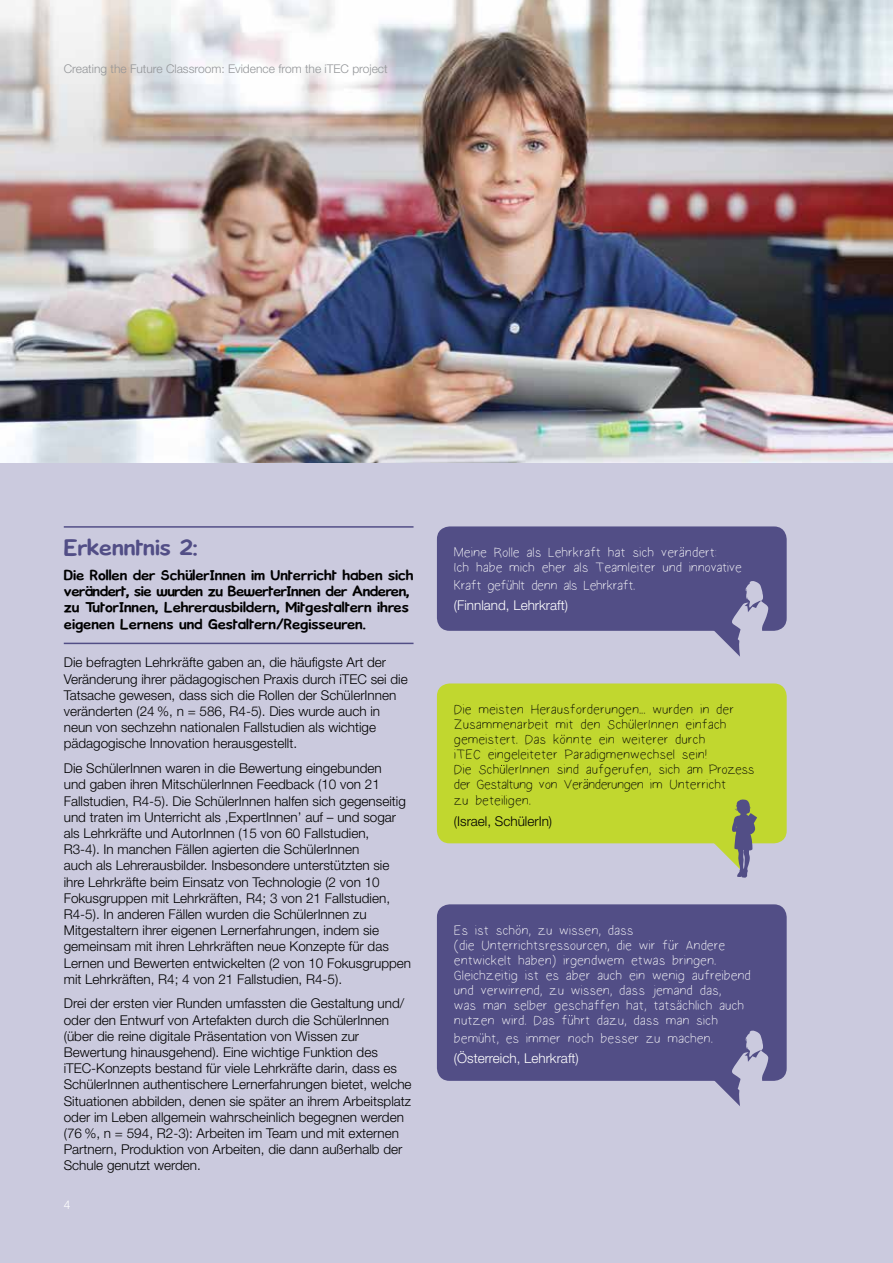
<style>
.page{position:relative;width:893px;height:1263px;background:#cbcade}
.page>*{position:absolute;margin:0;border:0;box-sizing:border-box;transform-origin:0 0}
.t1{font:21px "Kronika";color:#524e86}
.t2{font:15px/15px "Handwriting";color:#fff}
.t3{font:15px/15.1px "Handwriting";color:#000}
.t4{font:15px "Handwriting";letter-spacing:-.025em;color:#fff}
.t5{font:300 13.5px/16.2px "Helvetica Neue";color:#000}
.t6{font:13.5px/16.2px "Kronika";color:#000}
.t7{font:300 13.5px "Helvetica Neue";color:#fff}
.t8{font:300 12px "Helvetica Neue";color:#939598}
.t9{font:300 12px "Helvetica Neue";color:#fff}
</style>
<div class="page">
<img style="left:0;top:0;width:893px;height:462px">
<hr style="left:64px;top:526px;width:350px;height:2px;background:#524e86">
<hr style="left:64px;top:643px;width:350px;height:1px;background:#524e86">
<div style="left:437px;top:526px;width:350px;height:105px;background:#524e86;border-radius:13px"></div>
<svg style="left:697px;top:581px;width:71px;height:76px"></svg>
<div style="left:437px;top:683px;width:350px;height:160px;background:#c1d72f;border-radius:13px"></div>
<svg style="left:697px;top:799px;width:60px;height:79px"></svg>
<div style="left:437px;top:904px;width:350px;height:177px;background:#524e86;border-radius:13px"></div>
<svg style="left:697px;top:1031px;width:71px;height:75px"></svg>
<p class="t8" style="left:64px;top:62px;width:325px">Creating the Future Classroom: Evidence from the iTEC project</p>
<h1 class="t1" style="left:64px;top:532px;width:135px">Erkenntnis 2:</h1>
<p class="t6" style="left:64px;top:566px;width:351px">Die Rollen der SchülerInnen im Unterricht haben sich verändert, sie wurden zu BewerterInnen der Anderen, zu TutorInnen, Lehrerausbildern, Mitgestaltern ihres eigenen Lernens und Gestaltern/Regisseuren.</p>
<p class="t5" style="left:64px;top:654px;width:345px">Die befragten Lehrkräfte gaben an, die häufigste Art der Veränderung ihrer pädagogischen Praxis durch iTEC sei die Tatsache gewesen, dass sich die Rollen der SchülerInnen veränderten (24 %, n = 586, R4-5). Dies wurde auch in neun von sechzehn nationalen Fallstudien als wichtige pädagogische Innovation herausgestellt.</p>
<p class="t5" style="left:64px;top:760px;width:349px">Die SchülerInnen waren in die Bewertung eingebunden<br>und gaben ihren MitschülerInnen Feedback (10 von 21<br>Fallstudien, R4-5). Die SchülerInnen halfen sich gegenseitig und traten im Unterricht als ‚ExpertInnen’ auf – und sogar als Lehrkräfte und AutorInnen (15 von 60 Fallstudien,<br>R3-4). In manchen Fällen agierten die SchülerInnen<br>auch als Lehrerausbilder. Insbesondere unterstützten sie ihre Lehrkräfte beim Einsatz von Technologie (2 von 10<br>Fokusgruppen mit Lehrkräften, R4; 3 von 21 Fallstudien, R4-5). In anderen Fällen wurden die SchülerInnen zu Mitgestaltern ihrer eigenen Lernerfahrungen, indem sie gemeinsam mit ihren Lehrkräften neue Konzepte für das Lernen und Bewerten entwickelten (2 von 10 Fokusgruppen mit Lehrkräften, R4; 4 von 21 Fallstudien, R4-5).</p>
<p class="t5" style="left:64px;top:995px;width:349px">Drei der ersten vier Runden umfassten die Gestaltung und/ oder den Entwurf von Artefakten durch die SchülerInnen (über die reine digitale Präsentation von Wissen zur Bewertung hinausgehend). Eine wichtige Funktion des iTEC-Konzepts bestand für viele Lehrkräfte darin, dass es SchülerInnen authentischere Lernerfahrungen bietet, welche Situationen abbilden, denen sie später an ihrem Arbeitsplatz oder im Leben allgemein wahrscheinlich begegnen werden (76 %, n = 594, R2-3): Arbeiten im Team und mit externen Partnern, Produktion von Arbeiten, die dann außerhalb der Schule genutzt werden.</p>
<p class="t9" style="left:64px;top:1197px;width:8px">4</p>
<p class="t2" style="left:454px;top:546px;width:289px">Meine Rolle als Lehrkraft hat sich verandert:<br>Ich habe mich eher als Teamleiter und innovative</p>
<p class="t4" style="left:454px;top:580px;width:183px">Kraft gefuhlt denn als Lehrkraft.</p>
<p class="t7" style="left:454px;top:597px;width:116px">(Finnland, Lehrkraft)</p>
<p class="t3" style="left:454px;top:703px;width:302px">Die meisten Herausforderungen... wurden in der Zusammenarbeit mit den SchulerInnen einfach gemeistert. Das konnte ein weiterer durch<br>iTEC eingeleiteter Paradigmenwechsel sein!<br>Die SchulerInnen sind aufgerufen, sich am Prozess der Gestaltung von Veranderungen im Unterricht<br>zu beteiligen.</p>
<p class="t5" style="left:454px;top:812px;width:100px">(Israel, SchülerIn)</p>
<p class="t2" style="left:454px;top:924px;width:298px">Es ist schon, zu wissen, dass<br>(die Unterrichtsressourcen, die wir fur Andere entwickelt haben) irgendwem etwas bringen.<br>Gleichzeitig ist es aber auch ein wenig aufreibend und verwirrend, zu wissen, dass jemand das,<br>was man selber geschaffen hat, tatsachlich auch nutzen wird. Das fuhrt dazu, dass man sich</p>
<p class="t2" style="left:454px;top:1032px;width:260px">bemuht, es immer noch besser zu machen.</p>
<p class="t7" style="left:454px;top:1050px;width:126px">(Österreich, Lehrkraft)</p>
</div>
